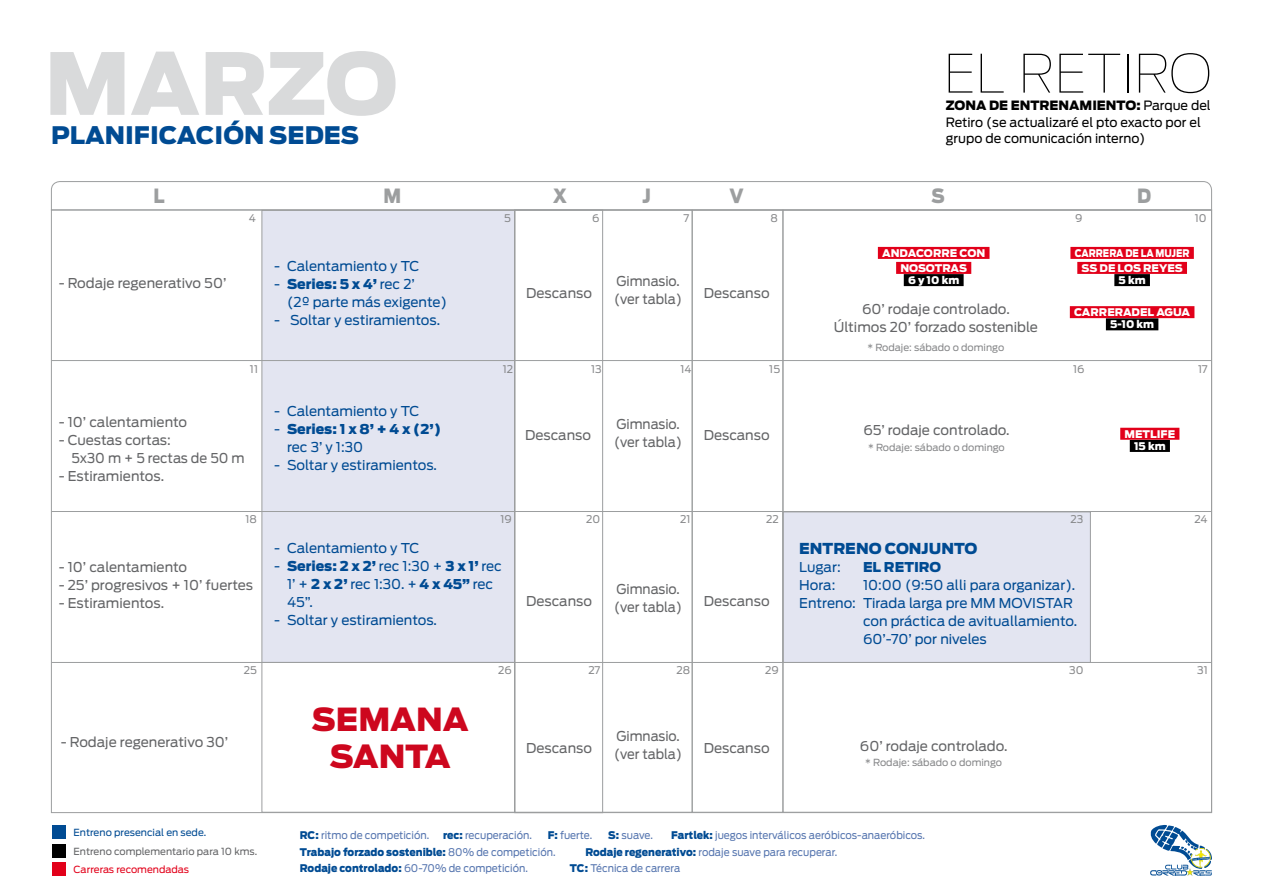
<style>
.page{position:relative;width:1263px;height:893px;background:#fff}
.page>*{position:absolute;margin:0;border:0;box-sizing:border-box;transform-origin:0 0}
.t1{font:900 84.75px "Antenna";letter-spacing:-.005em;color:#d9dadb}
.t2{font:100 52.5px "Antenna";color:#000}
.t3{font:900 31.65px/38px "Antenna";color:#cd071e;text-align:center}
.t4{font:900 24px "Antenna";color:#004b93}
.t5{font:900 19.5px "Antenna";color:#9c9e9f;scale:.9 1}
.t6{font:900 15px "Antenna";color:#004b93}
.t7{font:13.5px/18px "Ford Antenna";color:#646567}
.t8{font:13.5px/18px "Ford Antenna";color:#004b93}
.t9{font:13.5px/18px "Ford Antenna";color:#646567;scale:.95 1}
.t10{font:900 13.5px "Antenna";color:#004b93}
.t11{font:12.75px/16.5px "Ford Antenna";color:#000}
.t12{font:900 12.75px "Antenna";color:#000}
.t13{font:10.5px "Ford Antenna";color:#5575af;scale:.95 1}
.t14{font:900 10.5px/12px "Antenna";color:#fff;text-align:center}
.t15{font:10.5px "Ford Antenna";color:#87888a}
.t16{font:900 10.5px "Antenna";color:#004b93;scale:.95 1}
.t17{font:900 10.5px/15px "Antenna";color:#fff;text-align:center;scale:.85 1}
.t18{font:9.75px "Ford Antenna";color:#87888a}
.t19{font:9.75px "Ford Antenna";color:#646567}
.t20{font:9.75px "Ford Antenna";color:#004b93}
.t21{font:9.75px "Ford Antenna";color:#e2001a}
.s1{font-family:"Ford Antenna";font-weight:400}
.s2{font-family:"Antenna";font-weight:900}
.s3{font-family:"Antenna";font-weight:900;color:#004b93}
.s4{font-family:"Ford Antenna";font-weight:400;color:#5575af}
</style>
<div class="page">
<svg style="left:1150px;top:825px;width:62px;height:51px"></svg>
<div style="left:782px;top:511px;width:309px;height:152px;background:#e3e5f1;border:1px solid #9c9e9f"></div>
<div style="left:261px;top:210px;width:254px;height:453px;background:#e3e5f1;border:1px solid #9c9e9f"></div>
<div style="left:261px;top:662px;width:254px;height:151px;background:#fff;border:1px solid #9c9e9f"></div>
<div style="left:692px;top:210px;width:91px;height:603px;border:1px solid #9c9e9f"></div>
<div style="left:514px;top:210px;width:89px;height:603px;border:1px solid #9c9e9f"></div>
<svg style="left:51px;top:181px;width:1161px;height:29px"></svg>
<hr style="left:51px;top:360px;width:1160px;height:1px;background:#9c9e9f">
<hr style="left:51px;top:511px;width:1160px;height:1px;background:#9c9e9f">
<hr style="left:51px;top:662px;width:1160px;height:1px;background:#9c9e9f">
<div style="left:52px;top:844px;width:13px;height:13px;background:#000"></div>
<div style="left:52px;top:862px;width:13px;height:13px;background:#e2001a"></div>
<div style="left:52px;top:825px;width:13px;height:13px;background:#004b93"></div>
<div style="left:1070px;top:247px;width:124px;height:12px;background:#e2001a"></div>
<div style="left:1077px;top:262px;width:110px;height:12px;background:#e2001a"></div>
<div style="left:1114px;top:274px;width:36px;height:12px;background:#000"></div>
<div style="left:1070px;top:306px;width:124px;height:12px;background:#e2001a"></div>
<div style="left:1106px;top:318px;width:52px;height:12px;background:#000"></div>
<div style="left:878px;top:247px;width:111px;height:12px;background:#e2001a"></div>
<div style="left:896px;top:262px;width:75px;height:12px;background:#e2001a"></div>
<div style="left:904px;top:274px;width:60px;height:12px;background:#000"></div>
<div style="left:1120px;top:428px;width:59px;height:12px;background:#e2001a"></div>
<div style="left:1130px;top:440px;width:40px;height:12px;background:#000"></div>
<h1 class="t1" style="left:45px;top:31px;width:355px">MARZO</h1>
<h3 class="t4" style="left:51px;top:120px;width:309px">PLANIFICACIÓN SEDES</h3>
<h2 class="t2" style="left:944px;top:44px;width:270px">EL RETIRO</h2>
<p class="t12" style="left:946px;top:97px;width:266px">ZONA DE ENTRENAMIENTO: <span class="s1">Parque del</span></p>
<p class="t11" style="left:946px;top:112px;width:256px">Retiro (se actualizaré el pto exacto por el grupo de comunicación interno)</p>
<h3 class="t5" style="left:153px;top:183px;width:14px">L</h3>
<h3 class="t5" style="left:384px;top:183px;width:21px">M</h3>
<h3 class="t5" style="left:553px;top:183px;width:17px">X</h3>
<h3 class="t5" style="left:643px;top:183px;width:11px">J</h3>
<h3 class="t5" style="left:729px;top:183px;width:17px">V</h3>
<h3 class="t5" style="left:931px;top:184px;width:16px">S</h3>
<h3 class="t5" style="left:1137px;top:184px;width:17px">D</h3>
<p class="t7" style="left:59px;top:272px;width:169px">- Rodaje regenerativo 50’</p>
<p class="t15" style="left:249px;top:209px;width:9px">4</p>
<p class="t15" style="left:504px;top:209px;width:8px">5</p>
<p class="t15" style="left:592px;top:209px;width:9px">6</p>
<p class="t15" style="left:684px;top:209px;width:7px">7</p>
<p class="t15" style="left:770px;top:209px;width:9px">8</p>
<p class="t15" style="left:1075px;top:209px;width:9px">9</p>
<p class="t15" style="left:1195px;top:209px;width:13px">10</p>
<p class="t8" style="left:274px;top:255px;width:147px">- Calentamiento y TC</p>
<p class="t10" style="left:274px;top:275px;width:142px"><span class="s1">-</span> Series: 5 x 4’ <span class="s1">rec 2’</span></p>
<p class="t8" style="left:287px;top:291px;width:162px">(2º parte más exigente)</p>
<p class="t8" style="left:274px;top:309px;width:167px">- Soltar y estiramientos.</p>
<p class="t7" style="left:526px;top:282px;width:67px">Descanso</p>
<p class="t9" style="left:614px;top:271px;width:73px">Gimnasio. (ver tabla)</p>
<p class="t7" style="left:704px;top:282px;width:67px">Descanso</p>
<p class="t14" style="left:882px;top:245px;width:105px;line-height:15px">ANDACORRE CON<br>NOSOTRAS</p>
<p class="t14" style="left:908px;top:274px;width:53px">6 y 10 km</p>
<p class="t7" style="left:834px;top:299px;width:205px;text-align:center">60’ rodaje controlado.<br>Últimos 20’ forzado sostenible</p>
<p class="t18" style="left:867px;top:339px;width:138px">* Rodaje: sábado o domingo</p>
<p class="t17" style="left:1075px;top:245px;width:137px">CARRERA DE LA MUJER<br>SS DE LOS REYES</p>
<p class="t14" style="left:1118px;top:274px;width:29px">5 km</p>
<p class="t14" style="left:1074px;top:306px;width:118px">CARRERADEL AGUA<br>5-10 km</p>
<p class="t15" style="left:250px;top:360px;width:10px">11</p>
<p class="t15" style="left:503px;top:360px;width:12px">12</p>
<p class="t15" style="left:591px;top:360px;width:12px">13</p>
<p class="t15" style="left:681px;top:360px;width:13px">14</p>
<p class="t15" style="left:769px;top:360px;width:12px">15</p>
<p class="t15" style="left:1073px;top:360px;width:13px">16</p>
<p class="t15" style="left:1198px;top:360px;width:11px">17</p>
<p class="t7" style="left:59px;top:411px;width:130px">- 10’ calentamiento</p>
<p class="t7" style="left:71px;top:429px;width:175px;text-indent:-13px">- Cuestas cortas:<br>5x30 m + 5 rectas de 50 m</p>
<p class="t7" style="left:59px;top:465px;width:107px">- Estiramientos.</p>
<p class="t8" style="left:274px;top:401px;width:147px">- Calentamiento y TC</p>
<p class="t10" style="left:274px;top:421px;width:168px"><span class="s1">-</span> Series: 1 x 8’ + 4 x (2’)</p>
<p class="t8" style="left:287px;top:437px;width:78px">rec 3’ y 1:30</p>
<p class="t8" style="left:274px;top:455px;width:164px">- Soltar y estiramientos.</p>
<p class="t7" style="left:525px;top:425px;width:67px">Descanso</p>
<p class="t9" style="left:614px;top:413px;width:73px">Gimnasio. (ver tabla)</p>
<p class="t7" style="left:704px;top:425px;width:67px">Descanso</p>
<p class="t7" style="left:863px;top:419px;width:148px">65’ rodaje controlado.</p>
<p class="t18" style="left:868px;top:439px;width:138px">* Rodaje: sábado o domingo</p>
<p class="t14" style="left:1124px;top:428px;width:52px">METLIFE<br>15 km</p>
<p class="t15" style="left:245px;top:510px;width:13px">18</p>
<p class="t15" style="left:501px;top:510px;width:13px">19</p>
<p class="t15" style="left:586px;top:510px;width:16px">20</p>
<p class="t15" style="left:680px;top:510px;width:12px">21</p>
<p class="t15" style="left:766px;top:510px;width:14px">22</p>
<p class="t15" style="left:1070px;top:510px;width:14px">23</p>
<p class="t15" style="left:1194px;top:510px;width:15px">24</p>
<p class="t7" style="left:59px;top:557px;width:130px">- 10’ calentamiento</p>
<p class="t7" style="left:59px;top:575px;width:196px">- 25’ progresivos + 10’ fuertes</p>
<p class="t7" style="left:59px;top:593px;width:107px">- Estiramientos.</p>
<p class="t8" style="left:274px;top:538px;width:147px">- Calentamiento y TC</p>
<p class="t10" style="left:274px;top:558px;width:229px"><span class="s1">-</span> Series: 2 x 2’ <span class="s1">rec 1:30 +</span> 3 x 1’ <span class="s1">rec</span></p>
<p class="t8" style="left:287px;top:574px;width:208px">1’ + <span class="s2">2 x 2’</span> rec 1:30. + <span class="s2">4 x 45”</span> rec<br>45”.</p>
<p class="t8" style="left:274px;top:610px;width:164px">- Soltar y estiramientos.</p>
<p class="t9" style="left:614px;top:579px;width:73px">Gimnasio. (ver tabla)</p>
<p class="t7" style="left:526px;top:590px;width:67px">Descanso</p>
<p class="t7" style="left:704px;top:590px;width:67px">Descanso</p>
<p class="t6" style="left:799px;top:539px;width:180px">ENTRENO CONJUNTO</p>
<p class="t8" style="left:799px;top:557px;width:43px">Lugar:</p>
<p class="t10" style="left:863px;top:559px;width:80px">EL RETIRO</p>
<p class="t8" style="left:799px;top:575px;width:38px">Hora:</p>
<p class="t8" style="left:863px;top:575px;width:214px">10:00 (9:50 alli para organizar).</p>
<p class="t8" style="left:799px;top:593px;width:275px">Entreno: Tirada larga pre MM MOVISTAR</p>
<p class="t8" style="left:863px;top:611px;width:216px">con práctica de avituallamiento.</p>
<p class="t8" style="left:863px;top:629px;width:125px">60’-70’ por niveles</p>
<p class="t7" style="left:61px;top:732px;width:169px">- Rodaje regenerativo 30’</p>
<p class="t15" style="left:244px;top:661px;width:15px">25</p>
<p class="t15" style="left:498px;top:661px;width:15px">26</p>
<p class="t15" style="left:588px;top:661px;width:14px">27</p>
<p class="t15" style="left:677px;top:661px;width:15px">28</p>
<p class="t15" style="left:765px;top:661px;width:15px">29</p>
<p class="t15" style="left:1069px;top:661px;width:16px">30</p>
<p class="t15" style="left:1197px;top:661px;width:12px">31</p>
<h3 class="t3" style="left:312px;top:700px;width:158px">SEMANA<br>SANTA</h3>
<p class="t9" style="left:614px;top:726px;width:73px">Gimnasio. (ver tabla)</p>
<p class="t7" style="left:526px;top:737px;width:67px">Descanso</p>
<p class="t7" style="left:704px;top:737px;width:67px">Descanso</p>
<p class="t7" style="left:860px;top:736px;width:149px">60’ rodaje controlado.</p>
<p class="t18" style="left:865px;top:754px;width:138px">* Rodaje: sábado o domingo</p>
<p class="t20" style="left:74px;top:824px;width:134px">Entreno presencial en sede.</p>
<p class="t19" style="left:74px;top:843px;width:185px">Entreno complementario para 10 kms.</p>
<p class="t21" style="left:74px;top:861px;width:117px">Carreras recomendadas</p>
<p class="t13" style="left:300px;top:826px;width:138px"><span class="s3">RC:</span> ritmo de competición.</p>
<p class="t13" style="left:443px;top:826px;width:95px"><span class="s3">rec:</span> recuperación.</p>
<p class="t13" style="left:548px;top:826px;width:48px"><span class="s3">F:</span> fuerte.</p>
<p class="t13" style="left:608px;top:826px;width:49px"><span class="s3">S:</span> suave.</p>
<p class="t13" style="left:671px;top:826px;width:269px"><span class="s3">Fartlek:</span> juegos interválicos aeróbicos-anaeróbicos.</p>
<p class="t16" style="left:300px;top:845px;width:271px">Trabajo forzado sostenible: <span class="s4">80% de competición.</span></p>
<p class="t13" style="left:585px;top:843px;width:267px"><span class="s3">Rodaje regenerativo:</span> rodaje suave para recuperar.</p>
<p class="t13" style="left:300px;top:859px;width:242px"><span class="s3">Rodaje controlado:</span> 60-70% de competición.</p>
<p class="t13" style="left:570px;top:859px;width:118px"><span class="s3">TC:</span> Técnica de carrera</p>
</div>
